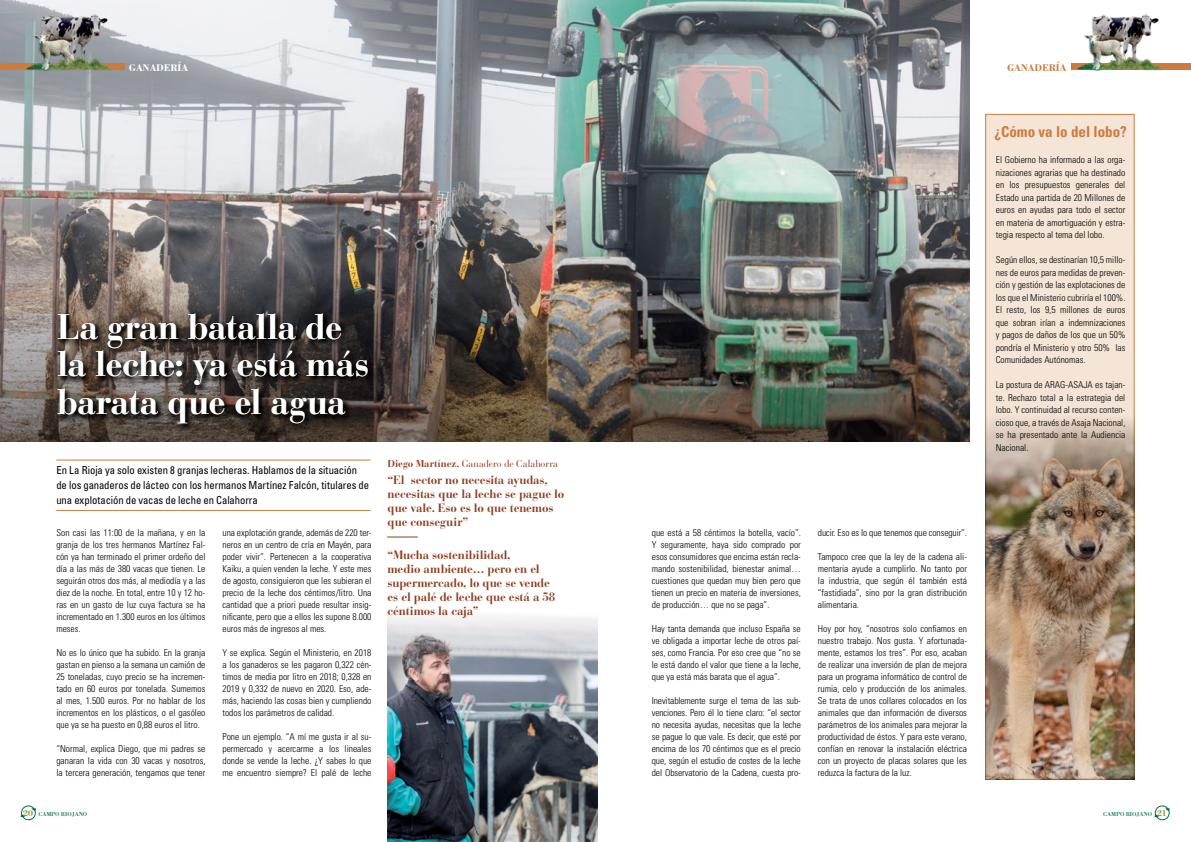
<style>
.page{position:relative;width:1191px;height:842px;background:#fff}
.page>*{position:absolute;margin:0;border:0;box-sizing:border-box;transform-origin:0 0}
.t1{font:700 35.2px/37.5px "Bauer Bodoni Std";letter-spacing:-.02em;color:#fff}
.t2{font:700 condensed 15px "Univers LT Std";color:#cc7b3f}
.t3{font:700 12px/14px "Bauer Bodoni Std";letter-spacing:-.015em;color:#8d3e1f}
.t4{font:condensed 11px/15px "Univers LT Std";letter-spacing:-.01em;color:#000}
.t5{font:10px "Bauer Bodoni Std";letter-spacing:-.01em;color:#8d3e1f}
.t6{font:700 10px "Bodoni Std";letter-spacing:-.01em;color:#fff}
.t7{font:700 10px "Bodoni Std";letter-spacing:-.01em;color:#cc7b3f}
.t8{font:300 condensed 9.5px/12px "Univers LT Std";color:#000;text-align:justify}
.t9{font:6px "Bodoni Std";letter-spacing:-.01em;color:#00704a}
.s1{font-weight:700}
.s2{font-weight:700;font-size:9px;color:#929b3d}
</style>
<div class="page">
<div style="left:985px;top:114px;width:149px;height:665px;background:#f4e5d7;border:1px solid #cc7b3f"></div>
<img style="left:985px;top:384px;width:149px;height:395px">
<img style="left:0;top:0;width:969px;height:279px">
<img style="left:0;top:279px;width:969px;height:162px">
<div style="left:1071px;top:64px;width:120px;height:6px;background:#cc7b3f"></div>
<img style="left:1071px;top:14px;width:94px;height:57px">
<div style="left:0;top:64px;width:125px;height:6px;background:#cc7b3f"></div>
<img style="left:21px;top:8px;width:94px;height:64px">
<hr style="left:56px;top:460px;width:314px;height:1px;background:#cc7b3f">
<hr style="left:56px;top:510px;width:314px;height:1px;background:#cc7b3f">
<img style="left:387px;top:616px;width:210px;height:226px">
<hr style="left:387px;top:537px;width:31px;height:1px;background:#8d3e1f">
<svg style="left:56px;top:311px;width:319px;height:120px"></svg>
<svg style="left:1154px;top:805px;width:16px;height:16px"></svg>
<svg style="left:21px;top:805px;width:15px;height:16px"></svg>
<p class="t6" style="left:129px;top:61px;width:61px">GANADERÍA</p>
<p class="t7" style="left:1007px;top:61px;width:61px">GANADERÍA</p>
<h1 class="t1" style="left:57px;top:308px;width:314px">La gran batalla de la leche: ya está más barata que el agua</h1>
<p class="t4" style="left:56px;top:463px;width:314px">En La Rioja ya solo existen 8 granjas lecheras. Hablamos de la situación de los ganaderos de lácteo con los hermanos Martínez Falcón, titulares de una explotación de vacas de leche en Calahorra</p>
<p class="t8" style="left:56px;top:527px;width:151px">Son casi las 11:00 de la mañana, y en la granja de los tres hermanos Martínez Fal&shy;cón ya han terminado el primer ordeño del día a las más de 380 vacas que tienen. Le seguirán otros dos más, al mediodía y a las diez de la noche. En total, entre 10 y 12 ho&shy;ras en un gasto de luz cuya factura se ha incrementado en 1.300 euros en los últimos meses.</p>
<p class="t8" style="left:56px;top:647px;width:151px">No es lo único que ha subido. En la granja gastan en pienso a la semana un camión de 25 toneladas, cuyo precio se ha incremen&shy;tado en 60 euros por tonelada. Sumemos al mes, 1.500 euros. Por no hablar de los incrementos en los plásticos, o el gasóleo que ya se ha puesto en 0,88 euros el litro.</p>
<p class="t8" style="left:56px;top:743px;width:151px">“Normal, explica Diego, que mi padres se ganaran la vida con 30 vacas y nosotros, la tercera generación, tengamos que tener</p>
<p class="t8" style="left:222px;top:527px;width:151px">una explotación grande, además de 220 ter&shy;neros en un centro de cría en Mayén, para poder vivir”. Pertenecen a la cooperativa Kaiku, a quien venden la leche. Y este mes de agosto, consiguieron que les subieran el precio de la leche dos céntimos/litro. Una cantidad que a priori puede resultar insig&shy;nificante, pero que a ellos les supone 8.000 euros más de ingresos al mes.</p>
<p class="t8" style="left:222px;top:647px;width:151px">Y se explica. Según el Ministerio, en 2018 a los ganaderos se les pagaron 0,322 cén&shy;timos de media por litro en 2018; 0,328 en 2019 y 0,332 de nuevo en 2020. Eso, ade&shy;más, haciendo las cosas bien y cumpliendo todos los parámetros de calidad.</p>
<p class="t8" style="left:222px;top:731px;width:151px">Pone un ejemplo. “A mí me gusta ir al su&shy;permercado y acercarme a los lineales donde se vende la leche. ¿Y sabes lo que me encuentro siempre? El palé de leche</p>
<p class="t5" style="left:387px;top:457px;width:172px"><span class="s1">Diego Martínez,</span> Ganadero de Calahorra</p>
<p class="t3" style="left:387px;top:472px;width:178px">“El sector no necesita ayudas, necesitas que la leche se pague lo que vale. Eso es lo que tenemos que conseguir”</p>
<p class="t3" style="left:387px;top:548px;width:169px">“Mucha sostenibilidad,<br>medio ambiente… pero en el supermercado, lo que se vende es el palé de leche que está a 58 céntimos la caja”</p>
<h2 class="t2" style="left:994px;top:122px;width:134px">¿Cómo va lo del lobo?</h2>
<p class="t8" style="left:995px;top:154px;width:131px;line-height:12.5px">El Gobierno ha informado a las orga&shy;nizaciones agrarias que ha destinado en los presupuestos generales del Estado una partida de 20 Millones de euros en ayudas para todo el sector en materia de amortiguación y estra&shy;tegia respecto al tema del lobo.</p>
<p class="t8" style="left:995px;top:254px;width:131px;line-height:12.5px">Según ellos, se destinarían 10,5 millo&shy;nes de euros para medidas de preven&shy;ción y gestión de las explotaciones de los que el Ministerio cubriría el 100%.<br>El resto, los 9,5 millones de euros que sobran irían a indemnizaciones y pagos de daños de los que un 50% pondría el Ministerio y otro 50% las Comunidades Autónomas.</p>
<p class="t8" style="left:995px;top:379px;width:131px;line-height:12.5px">La postura de ARAG-ASAJA es tajan&shy;te. Rechazo total a la estrategia del lobo. Y continuidad al recurso conten&shy;cioso que, a través de Asaja Nacional, se ha presentado ante la Audiencia Nacional.</p>
<p class="t8" style="left:652px;top:527px;width:151px">que está a 58 céntimos la botella, vacío”.<br>Y seguramente, haya sido comprado por esos consumidores que encima están recla&shy;mando sostenibilidad, bienestar animal… cuestiones que quedan muy bien pero que tienen un precio en materia de inversiones, de producción… que no se paga”.</p>
<p class="t8" style="left:652px;top:623px;width:151px">Hay tanta demanda que incluso España se ve obligada a importar leche de otros paí&shy;ses, como Francia. Por eso cree que “no se le está dando el valor que tiene a la leche, que ya está más barata que el agua”.</p>
<p class="t8" style="left:652px;top:695px;width:151px">Inevitablemente surge el tema de las sub&shy;venciones. Pero él lo tiene claro: “el sector no necesita ayudas, necesitas que la leche se pague lo que vale. Es decir, que esté por encima de los 70 céntimos que es el precio que, según el estudio de costes de la leche del Observatorio de la Cadena, cuesta pro-</p>
<p class="t8" style="left:818px;top:527px;width:151px">ducir. Eso es lo que tenemos que conseguir”.</p>
<p class="t8" style="left:818px;top:551px;width:151px">Tampoco cree que la ley de la cadena ali&shy;mentaria ayude a cumplirlo. No tanto por la industria, que según él también está “fastidiada”, sino por la gran distribución alimentaria.</p>
<p class="t8" style="left:818px;top:623px;width:151px">Hoy por hoy, “nosotros solo confiamos en nuestro trabajo. Nos gusta. Y afortunada&shy;mente, estamos los tres”. Por eso, acaban de realizar una inversión de plan de mejora para un programa informático de control de rumia, celo y producción de los animales.<br>Se trata de unos collares colocados en los animales que dan información de diversos parámetros de los animales para mejorar la productividad de éstos. Y para este verano, confían en renovar la instalación eléctrica con un proyecto de placas solares que les reduzca la factura de la luz.</p>
<p class="t9" style="left:23px;top:810px;width:66px"><span class="s2">20</span> CAMPO RIOJANO</p>
<p class="t9" style="left:1103px;top:810px;width:65px">CAMPO RIOJANO <span class="s2">21</span></p>
</div>
